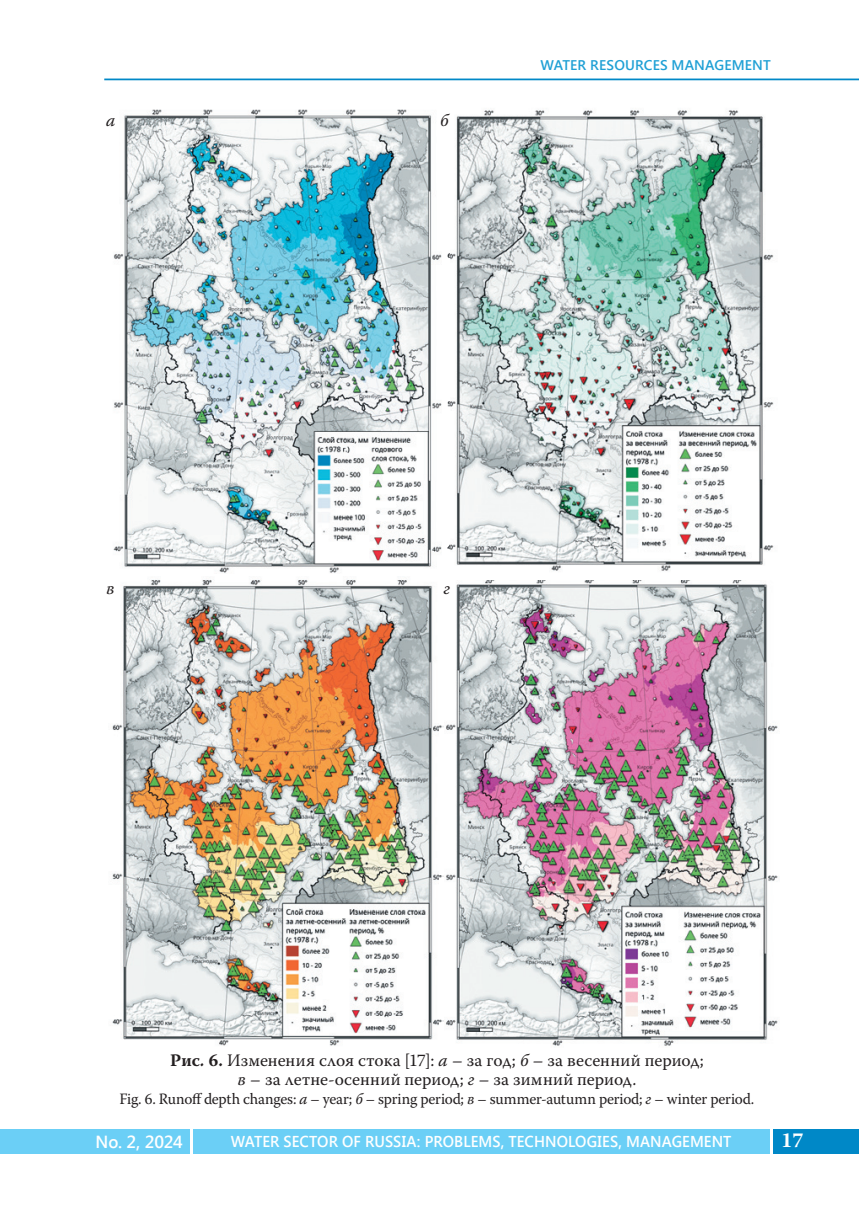
<style>
.page{position:relative;width:859px;height:1206px;background:#fff}
.page>*{position:absolute;margin:0;border:0;box-sizing:border-box;transform-origin:0 0}
.t1{font:700 21px "Warnock Pro";color:#fff}
.t2{font:17.5px/19.2px "Warnock Pro";color:#231f20;text-align:center}
.t3{font:600 17.5px "Segoe UI";letter-spacing:-.02em;color:#fff;scale:.96 1}
.t4{font:italic 17.5px "Warnock Pro";color:#231f20}
.t5{font:15.75px "Warnock Pro";letter-spacing:-.01em;color:#231f20}
.t6{font:600 15.75px "Segoe UI";letter-spacing:.005em;color:#fff;scale:.95 1}
.t7{font:600 14px "Segoe UI";letter-spacing:.01em;color:#1fa0d5}
.s1{font-weight:700}
.s2{font-weight:700;font-style:italic}
.s3{font-style:italic}
</style>
<div class="page">
<div style="left:193px;top:1128px;width:576px;height:25px;background:#6bcff6"></div>
<div style="left:772px;top:1128px;width:86px;height:25px;background:#0088c7"></div>
<div style="left:0;top:1128px;width:189px;height:25px;background:#6bcff6"></div>
<hr style="left:104px;top:79px;width:754px;height:1px;background:#0088c7">
<img style="left:113px;top:109px;width:329px;height:464px">
<img style="left:449px;top:110px;width:325px;height:461px">
<img style="left:447px;top:253px;width:2px;height:296px">
<img style="left:443px;top:580px;width:335px;height:466px">
<img style="left:112px;top:580px;width:331px;height:466px">
<p class="t4" style="left:106px;top:113px;width:11px">а</p>
<p class="t4" style="left:440px;top:113px;width:10px">б</p>
<p class="t7" style="left:540px;top:55px;width:232px">WATER RESOURCES MANAGEMENT</p>
<p class="t4" style="left:106px;top:581px;width:10px">в</p>
<p class="t4" style="left:443px;top:581px;width:8px">г</p>
<p class="t2" style="left:170px;top:1051px;width:535px"><span class="s1">Рис</span><span class="s2">.</span> <span class="s1">6.</span> Изменения слоя стока [17]: <span class="s3">а</span> – за год; <span class="s3">б</span> – за весенний период; <span class="s3">в</span> – за летне<span class="s3">-</span>осенний период; <span class="s3">г</span> – за зимний период.</p>
<p class="t5" style="left:119px;top:1092px;width:636px">Fig. 6. Runoff depth changes: <span class="s3">а</span> – year; <span class="s3">б</span> – spring period; <span class="s3">в</span> – summer<span class="s3">-</span>autumn period; <span class="s3">г</span> – winter period.</p>
<p class="t3" style="left:96px;top:1128px;width:92px">No. 2, 2024</p>
<p class="t6" style="left:231px;top:1129px;width:528px">WATER SECTOR OF RUSSIA: PROBLEMS, TECHNOLOGIES, MANAGEMENT</p>
<p class="t1" style="left:780px;top:1132px;width:24px">17</p>
</div>
